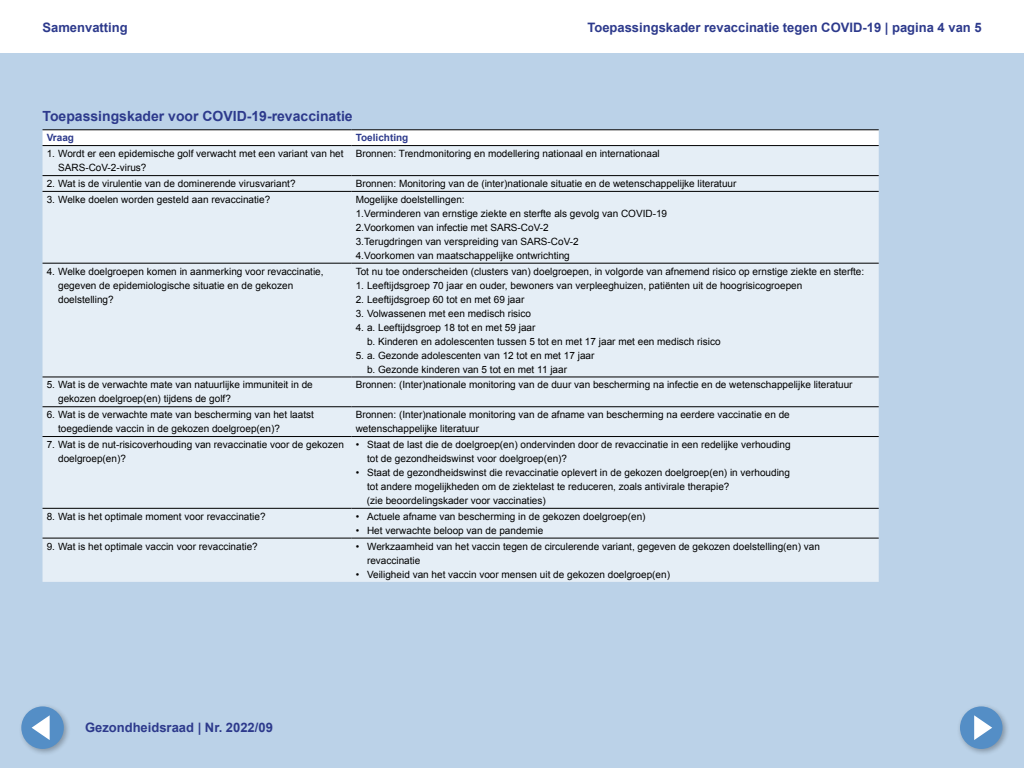
<style>
.page{position:relative;width:1024px;height:768px;background:#fff}
.page>*{position:absolute;margin:0;border:0;box-sizing:border-box;transform-origin:0 0}
.Kop_z_nr_vet{font:700 14px "Arial";color:#2d3a8c}
.t1{font:700 13px "Arial";color:#2d3a8c}
.Tabeltekst{font:10px/14px "Arial";color:#000}
.Tabeltekst_Vet{font:700 10px "Arial";color:#2d3a8c}
</style>
<div class="page">
<div style="left:0;top:54px;width:1024px;height:714px;background:#bbd2e8"></div>
<div style="left:43px;top:131px;width:836px;height:14px;background:#fff"></div>
<div style="left:43px;top:146px;width:836px;height:436px;background:#e5eef6"></div>
<div style="left:43px;top:176px;width:836px;height:362px;background:#e5eef6"></div>
<hr style="left:43px;top:130px;width:308px;height:1px;background:#000">
<hr style="left:351px;top:130px;width:528px;height:1px;background:#000">
<hr style="left:43px;top:145px;width:308px;height:1px;background:#000">
<hr style="left:351px;top:145px;width:528px;height:1px;background:#000">
<hr style="left:43px;top:175px;width:308px;height:1px;background:#000">
<hr style="left:351px;top:175px;width:528px;height:1px;background:#000">
<hr style="left:43px;top:191px;width:308px;height:1px;background:#000">
<hr style="left:351px;top:191px;width:528px;height:1px;background:#000">
<hr style="left:43px;top:263px;width:308px;height:1px;background:#000">
<hr style="left:351px;top:263px;width:528px;height:1px;background:#000">
<hr style="left:43px;top:377px;width:308px;height:1px;background:#000">
<hr style="left:351px;top:377px;width:528px;height:1px;background:#000">
<hr style="left:43px;top:406px;width:308px;height:1px;background:#000">
<hr style="left:351px;top:406px;width:528px;height:1px;background:#000">
<hr style="left:43px;top:436px;width:308px;height:1px;background:#000">
<hr style="left:351px;top:436px;width:528px;height:1px;background:#000">
<hr style="left:43px;top:508px;width:308px;height:1px;background:#000">
<hr style="left:351px;top:508px;width:528px;height:1px;background:#000">
<hr style="left:43px;top:538px;width:308px;height:1px;background:#000">
<hr style="left:351px;top:538px;width:528px;height:1px;background:#000">
<div style="left:18px;top:703px;width:53px;height:53px;background:#000;opacity:.3"></div>
<div style="left:21px;top:706px;width:43px;height:43px;background:#548ec6;border-radius:50%"></div>
<svg style="left:32px;top:715px;width:18px;height:25px"></svg>
<div style="left:957px;top:703px;width:53px;height:53px;background:#000;opacity:.3"></div>
<div style="left:960px;top:706px;width:43px;height:43px;background:#548ec6;border-radius:50%"></div>
<svg style="left:974px;top:715px;width:18px;height:25px"></svg>
<h2 class="t1" style="left:43px;top:19px;width:87px">Samenvatting</h2>
<h2 class="t1" style="left:587px;top:19px;width:396px">Toepassingskader revaccinatie tegen COVID-19 | pagina 4 van 5</h2>
<h2 class="Kop_z_nr_vet" style="left:43px;top:107px;width:312px">Toepassingskader voor COVID-19-revaccinatie</h2>
<h3 class="Tabeltekst_Vet" style="left:47px;top:131px;width:29px">Vraag</h3>
<h3 class="Tabeltekst_Vet" style="left:356px;top:131px;width:54px">Toelichting</h3>
<p class="Tabeltekst" style="left:58px;top:147px;width:287px;text-indent:-11px">1. Wordt er een epidemische golf verwacht met een variant van het<br>SARS-CoV-2-virus?</p>
<p class="Tabeltekst" style="left:356px;top:147px;width:306px">Bronnen: Trendmonitoring en modellering nationaal en internationaal</p>
<p class="Tabeltekst" style="left:47px;top:177px;width:250px">2. Wat is de virulentie van de dominerende virusvariant?</p>
<p class="Tabeltekst" style="left:356px;top:177px;width:382px">Bronnen: Monitoring van de (inter)nationale situatie en de wetenschappelijke literatuur</p>
<p class="Tabeltekst" style="left:47px;top:193px;width:225px">3. Welke doelen worden gesteld aan revaccinatie?</p>
<p class="Tabeltekst" style="left:356px;top:193px;width:110px">Mogelijke doelstellingen:</p>
<p class="Tabeltekst" style="left:356px;top:207px;width:313px">1.Verminderen van ernstige ziekte en sterfte als gevolg van COVID-19</p>
<p class="Tabeltekst" style="left:356px;top:221px;width:195px">2.Voorkomen van infectie met SARS-CoV-2</p>
<p class="Tabeltekst" style="left:356px;top:235px;width:225px">3.Terugdringen van verspreiding van SARS-CoV-2</p>
<p class="Tabeltekst" style="left:356px;top:249px;width:216px">4.Voorkomen van maatschappelijke ontwrichting</p>
<p class="Tabeltekst" style="left:58px;top:264px;width:267px;text-indent:-11px">4. Welke doelgroepen komen in aanmerking voor revaccinatie, gegeven de epidemiologische situatie en de gekozen doelstelling?</p>
<p class="Tabeltekst" style="left:356px;top:264px;width:510px">Tot nu toe onderscheiden (clusters van) doelgroepen, in volgorde van afnemend risico op ernstige ziekte en sterfte:</p>
<p class="Tabeltekst" style="left:356px;top:278px;width:448px">1. Leeftijdsgroep 70 jaar en ouder, bewoners van verpleeghuizen, patiënten uit de hoogrisicogroepen</p>
<p class="Tabeltekst" style="left:356px;top:292px;width:170px">2. Leeftijdsgroep 60 tot en met 69 jaar</p>
<p class="Tabeltekst" style="left:356px;top:306px;width:177px">3. Volwassenen met een medisch risico</p>
<p class="Tabeltekst" style="left:367px;top:320px;width:355px;text-indent:-11px">4. a. Leeftijdsgroep 18 tot en met 59 jaar<br>b. Kinderen en adolescenten tussen 5 tot en met 17 jaar met een medisch risico</p>
<p class="Tabeltekst" style="left:367px;top:348px;width:229px;text-indent:-11px">5. a. Gezonde adolescenten van 12 tot en met 17 jaar b. Gezonde kinderen van 5 tot en met 11 jaar</p>
<p class="Tabeltekst" style="left:58px;top:378px;width:256px;text-indent:-11px">5. Wat is de verwachte mate van natuurlijke immuniteit in de gekozen doelgroep(en) tijdens de golf?</p>
<p class="Tabeltekst" style="left:356px;top:378px;width:498px">Bronnen: (Inter)nationale monitoring van de duur van bescherming na infectie en de wetenschappelijke literatuur</p>
<p class="Tabeltekst" style="left:58px;top:408px;width:257px;text-indent:-11px">6. Wat is de verwachte mate van bescherming van het laatst toegediende vaccin in de gekozen doelgroep(en)?</p>
<p class="Tabeltekst" style="left:356px;top:408px;width:436px">Bronnen: (Inter)nationale monitoring van de afname van bescherming na eerdere vaccinatie en de wetenschappelijke literatuur</p>
<p class="Tabeltekst" style="left:58px;top:438px;width:287px;text-indent:-11px">7. Wat is de nut-risicoverhouding van revaccinatie voor de gekozen doelgroep(en)?</p>
<p class="Tabeltekst" style="left:367px;top:438px;width:425px;text-indent:-11px">• Staat de last die de doelgroep(en) ondervinden door de revaccinatie in een redelijke verhouding tot de gezondheidswinst voor doelgroep(en)?</p>
<p class="Tabeltekst" style="left:367px;top:466px;width:425px;text-indent:-11px">• Staat de gezondheidswinst die revaccinatie oplevert in de gekozen doelgroep(en) in verhouding tot andere mogelijkheden om de ziektelast te reduceren, zoals antivirale therapie?</p>
<p class="Tabeltekst" style="left:367px;top:494px;width:180px">(zie beoordelingskader voor vaccinaties)</p>
<p class="Tabeltekst" style="left:47px;top:509px;width:220px">8. Wat is het optimale moment voor revaccinatie?</p>
<p class="Tabeltekst" style="left:356px;top:509px;width:291px">• Actuele afname van bescherming in de gekozen doelgroep(en)</p>
<p class="Tabeltekst" style="left:356px;top:523px;width:189px">• Het verwachte beloop van de pandemie</p>
<p class="Tabeltekst" style="left:47px;top:539px;width:213px">9. Wat is het optimale vaccin voor revaccinatie?</p>
<p class="Tabeltekst" style="left:367px;top:539px;width:454px;text-indent:-11px">• Werkzaamheid van het vaccin tegen de circulerende variant, gegeven de gekozen doelstelling(en) van revaccinatie</p>
<p class="Tabeltekst" style="left:356px;top:567px;width:316px">• Veiligheid van het vaccin voor mensen uit de gekozen doelgroep(en)</p>
<h2 class="t1" style="left:85px;top:719px;width:189px">Gezondheidsraad | Nr. 2022/09</h2>
</div>
